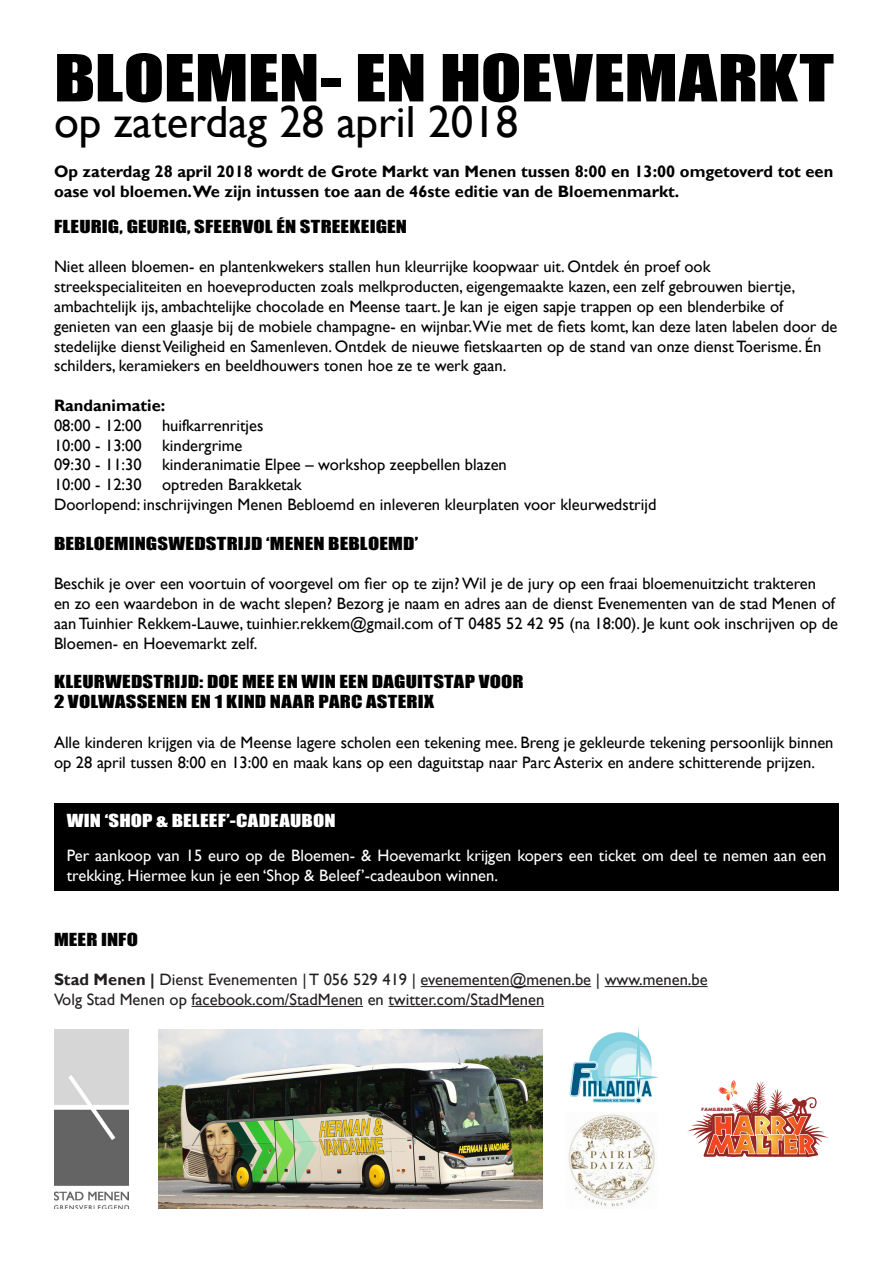
<style>
.page{position:relative;width:893px;height:1263px;background:#fff}
.page>*{position:absolute;margin:0;border:0;box-sizing:border-box;transform-origin:0 0}
.t1{font:60px "Impact";letter-spacing:-.005em;color:#000;scale:1.25 1}
.t2{font:45px "Gill Sans";color:#000}
.t3{font:16.5px/19.8px "Gill Sans";color:#000}
.t4{font:700 16.5px/19.8px "Gill Sans";color:#000}
.t5{font:16.5px "Impact";letter-spacing:.01em;color:#000;scale:1.25 1}
.t6{font:16.5px/19.8px "Gill Sans";color:#fff}
.t7{font:16.5px "Gill Sans";color:#231f20}
.t8{font:16.5px "Impact";letter-spacing:.01em;color:#fff;scale:1.25 1}
.t9{font:4.2px "Sinfonie";color:#942723}
.s1{font-weight:700}
</style>
<div class="page">
<svg style="left:687px;top:1080px;width:142px;height:77px"></svg>
<img style="left:54px;top:1030px;width:74px;height:179px">
<img style="left:569px;top:1026px;width:89px;height:77px">
<img style="left:568px;top:1114px;width:87px;height:93px">
<img style="left:159px;top:1030px;width:384px;height:179px">
<div style="left:54px;top:803px;width:785px;height:88px;background:#000"></div>
<hr style="left:421px;top:986px;width:170px;height:1px;background:#231f20">
<hr style="left:605px;top:986px;width:103px;height:1px;background:#231f20">
<hr style="left:191px;top:1006px;width:172px;height:1px;background:#231f20">
<hr style="left:388px;top:1006px;width:156px;height:1px;background:#231f20">
<p class="t1" style="left:54px;top:31px;width:625px">BLOEMEN- EN HOEVEMARKT</p>
<p class="t2" style="left:54px;top:96px;width:466px">op zaterdag 28 april 2018</p>
<p class="t4" style="left:54px;top:162px;width:781px">Op zaterdag 28 april 2018 wordt de Grote Markt van Menen tussen 8:00 en 13:00 omgetoverd tot een oase vol bloemen.We zijn intussen toe aan de 46ste editie van de Bloemenmarkt.</p>
<p class="t5" style="left:54px;top:214px;width:284px">FLEURIG, GEURIG, SFEERVOL ÉN STREEKEIGEN</p>
<p class="t3" style="left:54px;top:257px;width:785px">Niet alleen bloemen- en plantenkwekers stallen hun kleurrijke koopwaar uit. Ontdek én proef ook streekspecialiteiten en hoeveproducten zoals melkproducten, eigengemaakte kazen, een zelf gebrouwen biertje, ambachtelijk ijs, ambachtelijke chocolade en Meense taart. Je kan je eigen sapje trappen op een blenderbike of genieten van een glaasje bij de mobiele champagne- en wijnbar.Wie met de fiets komt, kan deze laten labelen door de stedelijke dienst Veiligheid en Samenleven. Ontdek de nieuwe fietskaarten op de stand van onze dienst Toerisme. Én schilders, keramiekers en beeldhouwers tonen hoe ze te werk gaan.</p>
<p class="t4" style="left:54px;top:396px;width:113px">Randanimatie:</p>
<p class="t3" style="left:54px;top:416px;width:211px">08:00 - 12:00 huifkarrenritjes</p>
<p class="t3" style="left:54px;top:435px;width:190px">10:00 - 13:00 kindergrime</p>
<p class="t3" style="left:54px;top:455px;width:454px">09:30 - 11:30 kinderanimatie Elpee – workshop zeepbellen blazen</p>
<p class="t3" style="left:54px;top:475px;width:249px">10:00 - 12:30 optreden Barakketak</p>
<p class="t3" style="left:54px;top:495px;width:604px">Doorlopend: inschrijvingen Menen Bebloemd en inleveren kleurplaten voor kleurwedstrijd</p>
<p class="t5" style="left:54px;top:530px;width:293px">BEBLOEMINGSWEDSTRIJD ‘MENEN BEBLOEMD’</p>
<p class="t3" style="left:54px;top:574px;width:785px">Beschik je over een voortuin of voorgevel om fier op te zijn? Wil je de jury op een fraai bloemenuitzicht trakteren<br>en zo een waardebon in de wacht slepen? Bezorg je naam en adres aan de dienst Evenementen van de stad Menen of aan Tuinhier Rekkem-Lauwe, tuinhier.rekkem@gmail.com of T 0485 52 42 95 (na 18:00). Je kunt ook inschrijven op de Bloemen- en Hoevemarkt zelf.</p>
<p class="t5" style="left:54px;top:669px;width:377px">KLEURWEDSTRIJD: DOE MEE EN WIN EEN DAGUITSTAP VOOR</p>
<p class="t5" style="left:54px;top:689px;width:305px">2 VOLWASSENEN EN 1 KIND NAAR PARC ASTERIX</p>
<p class="t3" style="left:54px;top:732px;width:781px">Alle kinderen krijgen via de Meense lagere scholen een tekening mee. Breng je gekleurde tekening persoonlijk binnen op 28 april tussen 8:00 en 13:00 en maak kans op een daguitstap naar Parc Asterix en andere schitterende prijzen.</p>
<p class="t8" style="left:67px;top:807px;width:217px">WIN ‘SHOP &amp; BELEEF’-CADEAUBON</p>
<p class="t6" style="left:67px;top:846px;width:761px">Per aankoop van 15 euro op de Bloemen- &amp; Hoevemarkt krijgen kopers een ticket om deel te nemen aan een trekking. Hiermee kun je een ‘Shop &amp; Beleef’-cadeaubon winnen.</p>
<p class="t5" style="left:54px;top:926px;width:69px">MEER INFO</p>
<p class="t7" style="left:54px;top:970px;width:655px"><span class="s1">Stad Menen |</span> Dienst Evenementen | T 056 529 419 | evenementen@menen.be | www.menen.be</p>
<p class="t7" style="left:54px;top:990px;width:492px">Volg Stad Menen op facebook.com/StadMenen en twitter.com/StadMenen</p>
<p class="t9" style="left:702px;top:1107px;width:33px">FAMILIEPARK</p>
</div>
